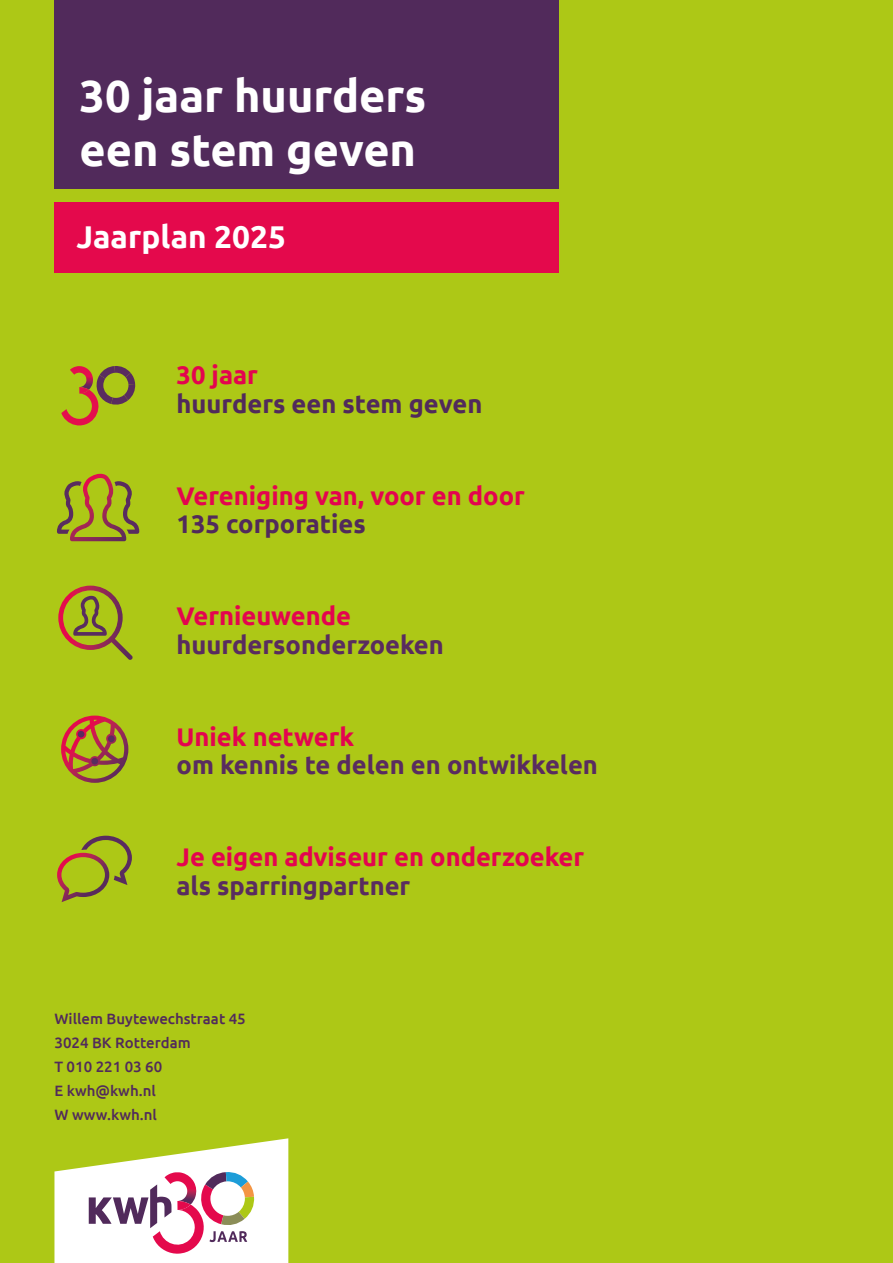
<style>
.page{position:relative;width:893px;height:1263px;background:#adc816}
.page>*{position:absolute;margin:0;border:0;box-sizing:border-box;transform-origin:0 0}
.t1{font:700 45px/54px "Ubuntu";color:#fff}
.t2{font:700 31.5px "Ubuntu";color:#fff}
.t3{font:700 25.5px "Ubuntu";color:#e4044f}
.t4{font:700 25.5px "Ubuntu";color:#592c5f}
.t5{font:700 25.5px "Ubuntu";color:#512a5b}
.t6{font:500 15px/24px "Ubuntu";color:#512a5b}
</style>
<div class="page">
<div style="left:54px;top:0;width:505px;height:189px;background:#512a5b"></div>
<div style="left:54px;top:203px;width:505px;height:70px;background:#e4094c"></div>
<svg style="left:54px;top:1138px;width:234px;height:125px;background:#e4dac7"></svg>
<svg style="left:61px;top:366px;width:75px;height:60px"></svg>
<svg style="left:57px;top:474px;width:82px;height:67px"></svg>
<svg style="left:58px;top:585px;width:75px;height:75px"></svg>
<svg style="left:61px;top:715px;width:67px;height:68px"></svg>
<div style="left:108px;top:735px;width:7px;height:7px;background:#592c5f;border-radius:50%"></div>
<svg style="left:57px;top:836px;width:75px;height:66px"></svg>
<h1 class="t1" style="left:80px;top:68px;width:348px">30 jaar huurders een stem geven</h1>
<p class="t2" style="left:77px;top:218px;width:211px">Jaarplan 2025</p>
<p class="t3" style="left:177px;top:360px;width:83px">30 jaar</p>
<p class="t5" style="left:177px;top:388px;width:307px">huurders een stem geven</p>
<p class="t3" style="left:177px;top:480px;width:350px">Vereniging van, voor en door</p>
<p class="t5" style="left:177px;top:508px;width:191px">135 corporaties</p>
<p class="t3" style="left:177px;top:600px;width:176px">Vernieuwende</p>
<p class="t4" style="left:177px;top:629px;width:269px">huurdersonderzoeken</p>
<p class="t3" style="left:177px;top:721px;width:179px">Uniek netwerk</p>
<p class="t4" style="left:177px;top:749px;width:423px">om kennis te delen en ontwikkelen</p>
<p class="t3" style="left:177px;top:841px;width:409px">Je eigen adviseur en onderzoeker</p>
<p class="t4" style="left:177px;top:870px;width:235px">als sparringpartner</p>
<p class="t6" style="left:54px;top:1006px;width:193px">Willem Buytewechstraat 45<br>3024 BK Rotterdam<br>T 010 221 03 60<br>E kwh@kwh.nl<br>W www.kwh.nl</p>
</div>
